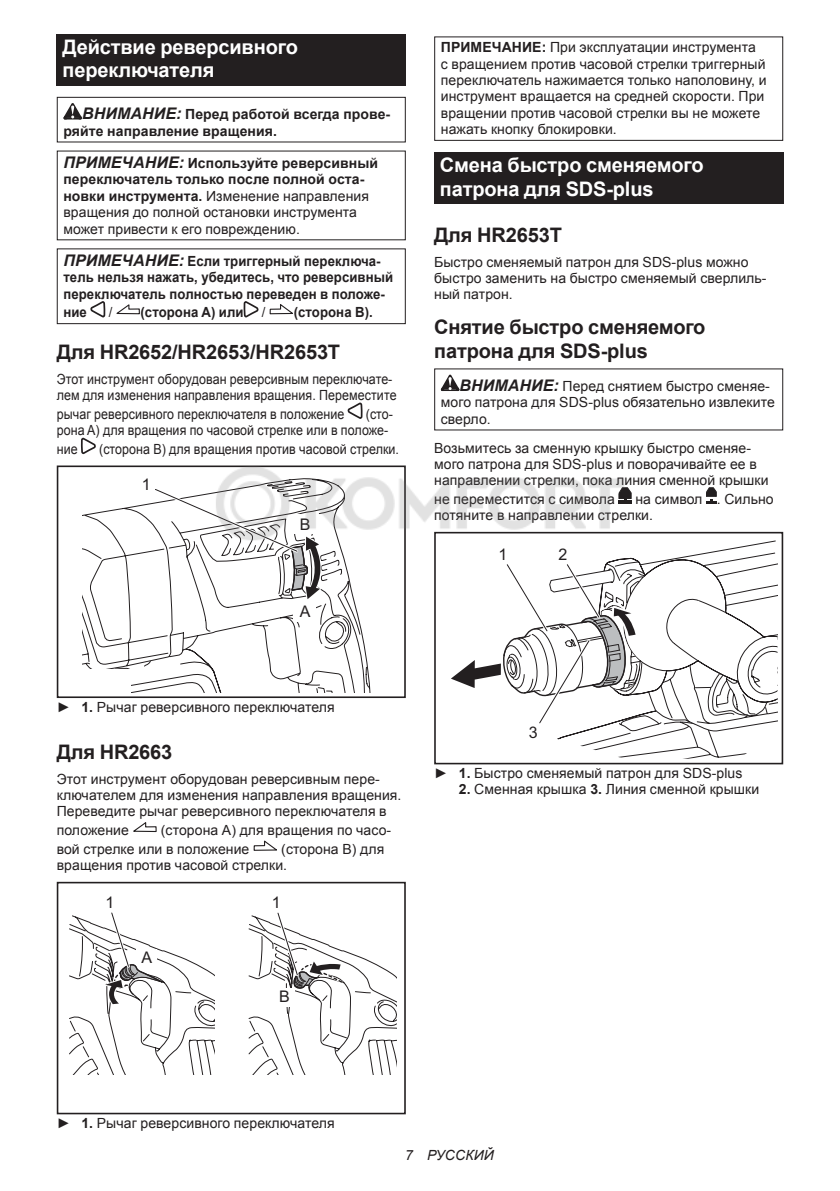
<style>
.page{position:relative;width:840px;height:1191px;background:#fff}
.page>*{position:absolute;margin:0;border:0;box-sizing:border-box;transform-origin:0 0}
.t1{font:700 20px/23.4px "Arial";letter-spacing:-.01em;color:#231f20}
.t2{font:700 20px/23.4px "Arial";letter-spacing:-.01em;color:#fff}
.t3{font:16px "Arial";color:#231f20}
.t4{font:14px/16.4px "Arial";letter-spacing:.005em;color:#231f20}
.t5{font:14px/16.4px "Arial";letter-spacing:.005em;color:#231f20;scale:.89 1}
.t6{font:700 14px/16.4px "Arial";letter-spacing:.005em;color:#231f20;scale:.94 1}
.t7{font:700 14px/16.4px "Arial";letter-spacing:.005em;color:#231f20}
.t8{font:italic 14px "Arial";letter-spacing:.005em;color:#231f20}
.t9{font:14px "Arial";letter-spacing:.005em;color:#231f20;scale:.94 1}
.s1{font-style:italic;font-size:16px}
.s2{font-weight:700;font-style:italic;font-size:16px}
.s3{font-weight:700}
</style>
<div class="page">
<div style="left:57px;top:34px;width:348px;height:52px;background:#231f20"></div>
<svg style="left:63px;top:103px;width:19px;height:16px"></svg>
<div style="left:57px;top:97px;width:348px;height:45px;border:1px solid #231f20"></div>
<svg style="left:90px;top:301px;width:15px;height:16px"></svg>
<svg style="left:116px;top:304px;width:24px;height:11px"></svg>
<svg style="left:243px;top:301px;width:15px;height:16px"></svg>
<svg style="left:269px;top:304px;width:24px;height:11px"></svg>
<div style="left:57px;top:248px;width:348px;height:76px;border:1px solid #231f20"></div>
<svg style="left:347px;top:402px;width:15px;height:17px"></svg>
<svg style="left:81px;top:438px;width:15px;height:16px"></svg>
<svg style="left:83px;top:503px;width:288px;height:189px"></svg>
<div style="left:57px;top:669px;width:73px;height:29px;background:#fff"></div>
<div style="left:57px;top:465px;width:348px;height:233px;border:2px solid #231f20"></div>
<div style="left:293px;top:602px;width:23px;height:20px;background:#fff"></div>
<svg style="left:151px;top:489px;width:173px;height:114px"></svg>
<svg style="left:133px;top:822px;width:24px;height:10px"></svg>
<svg style="left:253px;top:840px;width:24px;height:11px"></svg>
<div style="left:57px;top:881px;width:348px;height:233px;border:2px solid #231f20"></div>
<svg style="left:69px;top:912px;width:145px;height:162px"></svg>
<svg style="left:248px;top:912px;width:148px;height:162px"></svg>
<div style="left:434px;top:36px;width:348px;height:105px;border:1px solid #231f20"></div>
<div style="left:434px;top:152px;width:348px;height:52px;background:#231f20"></div>
<svg style="left:440px;top:375px;width:19px;height:16px"></svg>
<hr style="left:618px;top:500px;width:13px;height:4px;background:#231f20">
<svg style="left:629px;top:489px;width:2px;height:10px"></svg>
<svg style="left:706px;top:487px;width:10px;height:17px"></svg>
<div style="left:434px;top:532px;width:348px;height:232px;border:2px solid #231f20"></div>
<svg style="left:451px;top:540px;width:326px;height:218px"></svg>
<img style="left:210px;top:465px;width:419px;height:84px">
<h1 class="t2" style="left:62px;top:36px;width:237px">Действие реверсивного переключателя</h1>
<p class="t7" style="left:63px;top:107px;width:328px;text-indent:19px"><span class="s1">ВНИМАНИЕ:</span> Перед работой всегда прове&shy;ряйте направление вращения.</p>
<p class="t4" style="left:63px;top:155px;width:316px"><span class="s2">ПРИМЕЧАНИЕ:</span> <span class="s3">Используйте реверсивный переключатель только после полной оста&shy;новки инструмента.</span> Изменение направления вращения до полной остановки инструмента может привести к его повреждению.</p>
<p class="t6" style="left:63px;top:253px;width:352px"><span class="s1">ПРИМЕЧАНИЕ:</span> Если триггерный переключа&shy;тель нельзя нажать, убедитесь, что реверсивный переключатель полностью переведен в положе-</p>
<p class="t6" style="left:63px;top:305px;width:27px">ние</p>
<p class="t9" style="left:109px;top:307px;width:5px">/</p>
<p class="t6" style="left:140px;top:305px;width:111px">(сторона A) или</p>
<p class="t9" style="left:262px;top:307px;width:5px">/</p>
<p class="t6" style="left:293px;top:305px;width:86px">(сторона B).</p>
<h1 class="t1" style="left:57px;top:341px;width:285px">Для HR2652/HR2653/HR2653T</h1>
<p class="t5" style="left:57px;top:371px;width:383px">Этот инструмент оборудован реверсивным переключате&shy;лем для изменения направления вращения. Переместите</p>
<p class="t5" style="left:57px;top:406px;width:324px">рычаг реверсивного переключателя в положение</p>
<p class="t5" style="left:57px;top:406px;width:379px;text-indent:309px">(сто&shy;рона A) для вращения по часовой стрелке или в положе-</p>
<p class="t5" style="left:57px;top:441px;width:25px">ние</p>
<p class="t5" style="left:99px;top:441px;width:338px">(сторона B) для вращения против часовой стрелки.</p>
<p class="t3" style="left:142px;top:475px;width:10px">1</p>
<p class="t3" style="left:299px;top:515px;width:12px">B</p>
<p class="t3" style="left:299px;top:602px;width:12px">A</p>
<p class="t4" style="left:57px;top:698px;width:279px">► <span class="s3">1.</span> Рычаг реверсивного переключателя</p>
<h1 class="t1" style="left:57px;top:740px;width:117px">Для HR2663</h1>
<p class="t4" style="left:57px;top:770px;width:346px">Этот инструмент оборудован реверсивным пере&shy;ключателем для изменения направления вращения.<br>Переведите рычаг реверсивного переключателя в</p>
<p class="t4" style="left:57px;top:822px;width:74px">положение</p>
<p class="t4" style="left:57px;top:821px;width:336px;line-height:18.8px;text-indent:104px">(сторона А) для вращения по часо&shy;вой стрелке или в положение</p>
<p class="t4" style="left:57px;top:841px;width:329px;text-indent:224px">(сторона В) для вращения против часовой стрелки.</p>
<p class="t3" style="left:105px;top:893px;width:10px">1</p>
<p class="t3" style="left:271px;top:893px;width:10px">1</p>
<p class="t3" style="left:141px;top:948px;width:12px">A</p>
<p class="t3" style="left:279px;top:987px;width:12px">B</p>
<p class="t4" style="left:440px;top:39px;width:327px"><span class="s3">ПРИМЕЧАНИЕ:</span> При эксплуатации инструмента<br>с вращением против часовой стрелки триггерный переключатель нажимается только наполовину, и инструмент вращается на средней скорости. При вращении против часовой стрелки вы не можете нажать кнопку блокировки.</p>
<h1 class="t2" style="left:439px;top:154px;width:265px">Смена быстро сменяемого патрона для SDS-plus</h1>
<h1 class="t1" style="left:434px;top:224px;width:129px">Для HR2653T</h1>
<p class="t4" style="left:434px;top:254px;width:334px">Быстро сменяемый патрон для SDS-plus можно быстро заменить на быстро cменяемый сверлиль&shy;ный патрон.</p>
<h1 class="t1" style="left:434px;top:316px;width:273px">Снятие быстро сменяемого патрона для SDS-plus</h1>
<p class="t4" style="left:440px;top:378px;width:335px;text-indent:19px"><span class="s2">ВНИМАНИЕ:</span> Перед снятием быстро сменяе&shy;мого патрона для SDS-plus обязательно извлеките сверло.</p>
<p class="t4" style="left:434px;top:439px;width:336px">Возьмитесь за сменную крышку быстро сменяе&shy;мого патрона для SDS-plus и поворачивайте ее в направлении стрелки, пока линия сменной крышки</p>
<p class="t4" style="left:434px;top:491px;width:182px">не переместится с символа</p>
<p class="t4" style="left:434px;top:491px;width:341px;text-indent:201px">на символ . Сильно потяните в направлении стрелки.</p>
<p class="t3" style="left:498px;top:545px;width:10px">1</p>
<p class="t3" style="left:558px;top:545px;width:10px">2</p>
<p class="t3" style="left:528px;top:723px;width:10px">3</p>
<p class="t4" style="left:434px;top:765px;width:309px">► <span class="s3">1.</span> Быстро cменяемый патрон для SDS-plus</p>
<p class="t4" style="left:458px;top:781px;width:302px"><span class="s3">2.</span> Сменная крышка <span class="s3">3.</span> Линия сменной крышки</p>
<p class="t4" style="left:57px;top:1114px;width:279px">► <span class="s3">1.</span> Рычаг реверсивного переключателя</p>
<p class="t8" style="left:405px;top:1147px;width:90px">7 РУССКИЙ</p>
</div>
